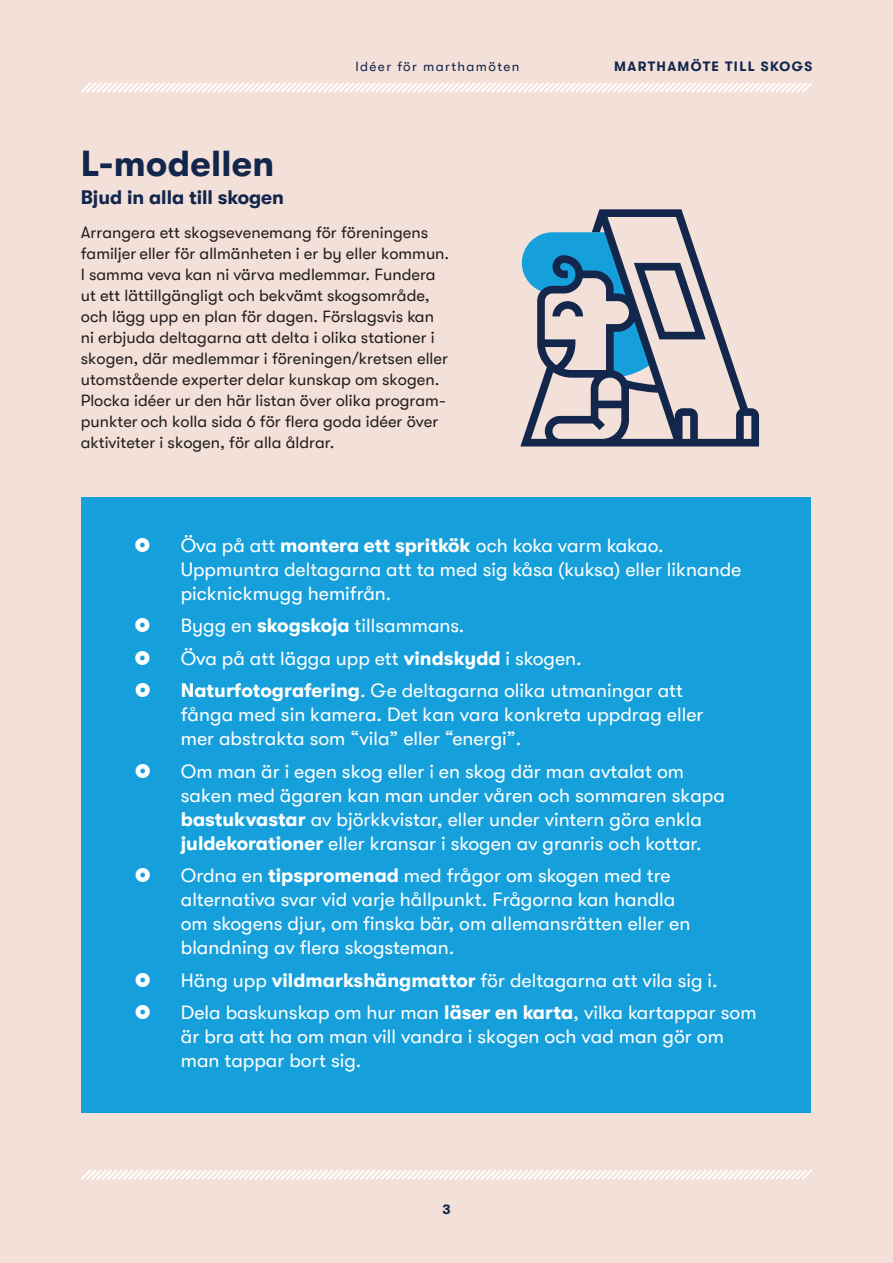
<style>
.page{position:relative;width:893px;height:1263px;background:#f3e1d9}
.page>*{position:absolute;margin:0;border:0;box-sizing:border-box;transform-origin:0 0}
.t1{font:700 36px "GT Walsheim";letter-spacing:.01em;color:#13264c}
.t2{font:19.5px/24px "GT Walsheim";color:#fff}
.t3{font:700 19.5px "GT Walsheim";color:#13264c}
.t4{font:16.5px/21px "GT Walsheim";color:#231f20}
.t5{font:700 13.5px "GT Walsheim";letter-spacing:.1em;color:#13264c}
.t6{font:13.5px "GT Walsheim";letter-spacing:.1em;color:#13264c}
.s1{font-weight:700}
</style>
<div class="page">
<svg style="left:81px;top:82px;width:731px;height:11px"></svg>
<svg style="left:81px;top:1169px;width:731px;height:11px"></svg>
<svg style="left:520px;top:209px;width:239px;height:237px"></svg>
<div style="left:82px;top:497px;width:729px;height:616px;background:#16a0db"></div>
<p class="t6" style="left:355px;top:59px;width:165px">Idéer för marthamöten</p>
<p class="t5" style="left:614px;top:59px;width:199px">MARTHAMÖTE TILL SKOGS</p>
<h1 class="t1" style="left:81px;top:144px;width:195px">L-modellen</h1>
<p class="t3" style="left:81px;top:186px;width:205px">Bjud in alla till skogen</p>
<p class="t4" style="left:81px;top:222px;width:370px">Arrangera ett skogsevenemang för föreningens familjer eller för allmänheten i er by eller kommun.<br>I samma veva kan ni värva medlemmar. Fundera ut ett lättillgängligt och bekvämt skogsområde, och lägg upp en plan för dagen. Förslagsvis kan ni erbjuda deltagarna att delta i olika stationer i skogen, där medlemmar i föreningen/kretsen eller utomstående experter delar kunskap om skogen.<br>Plocka idéer ur den här listan över olika program&shy;punkter och kolla sida 6 för flera goda idéer över aktiviteter i skogen, för alla åldrar.</p>
<p class="t2" style="left:181px;top:533px;width:562px">Öva på att <span class="s1">montera ett spritkök</span> och koka varm kakao.<br>Uppmuntra deltagarna att ta med sig kåsa (kuksa) eller liknande picknickmugg hemifrån.</p>
<p class="t2" style="left:181px;top:609px;width:504px;line-height:32.5px">Bygg en <span class="s1">skogskoja</span> tillsammans.<br>Öva på att lägga upp ett <span class="s1">vindskydd</span> i skogen.<br><span class="s1">Naturfotografering</span>. Ge deltagarna olika utmaningar att</p>
<p class="t2" style="left:181px;top:703px;width:524px">fånga med sin kamera. Det kan vara konkreta uppdrag eller mer abstrakta som “vila” eller “energi”.</p>
<p class="t2" style="left:181px;top:759px;width:546px">Om man är i egen skog eller i en skog där man avtalat om saken med ägaren kan man under våren och sommaren skapa <span class="s1">bastukvastar</span> av björkkvistar, eller under vintern göra enkla <span class="s1">juldekorationer</span> eller kransar i skogen av granris och kottar.</p>
<p class="t2" style="left:181px;top:864px;width:511px">Ordna en <span class="s1">tipspromenad</span> med frågor om skogen med tre alternativa svar vid varje hållpunkt. Frågorna kan handla om skogens djur, om finska bär, om allemansrätten eller en blandning av flera skogsteman.</p>
<p class="t2" style="left:181px;top:964px;width:577px;line-height:32.5px">Häng upp <span class="s1">vildmarkshängmattor</span> för deltagarna att vila sig i.<br>Dela baskunskap om hur man <span class="s1">läser en karta</span>, vilka kartappar som</p>
<p class="t2" style="left:181px;top:1025px;width:544px">är bra att ha om man vill vandra i skogen och vad man gör om man tappar bort sig.</p>
<p class="t5" style="left:442px;top:1201px;width:10px">3</p>
</div>
